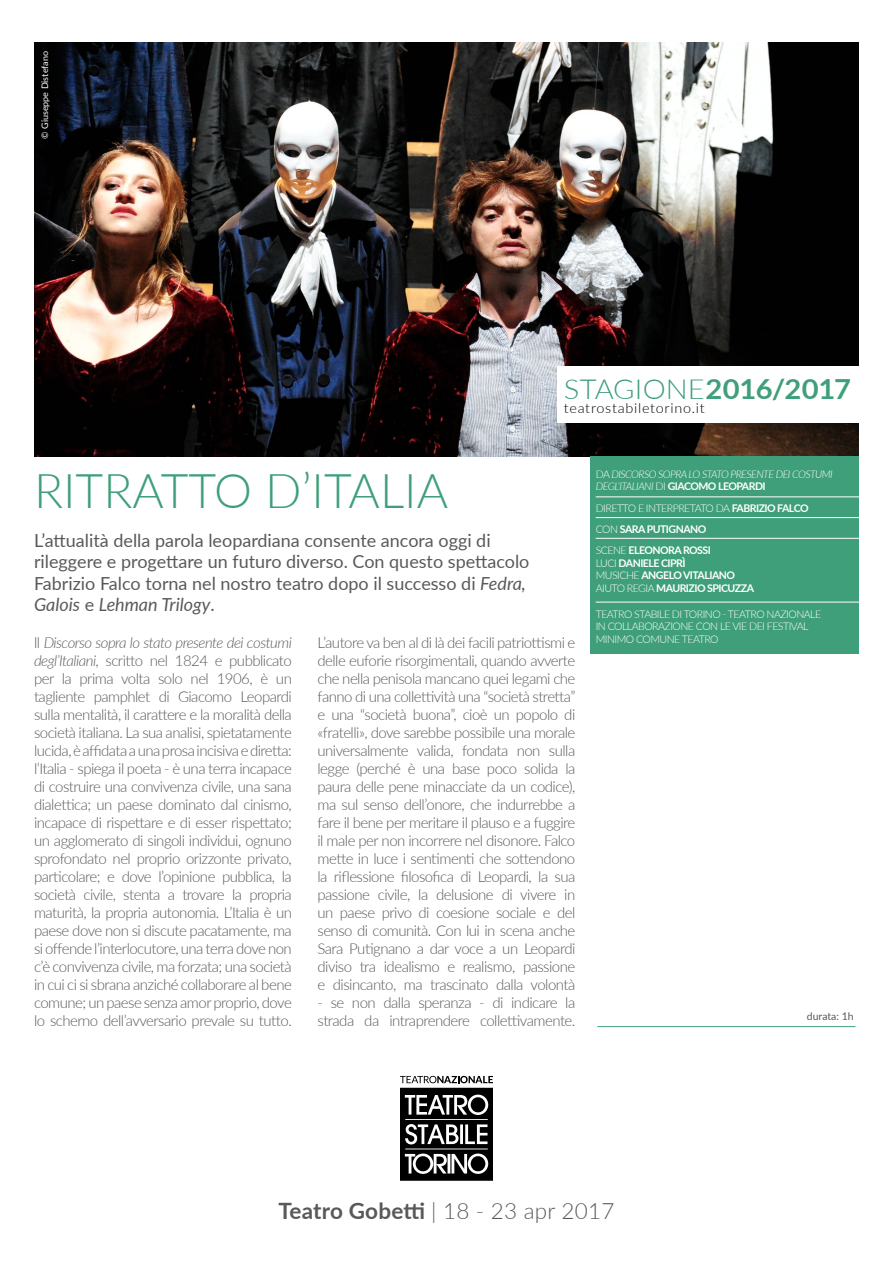
<style>
.page{position:relative;width:893px;height:1263px;background:#fff}
.page>*{position:absolute;margin:0;border:0;box-sizing:border-box;transform-origin:0 0}
.t1{font:300 48px "Lato";color:#3f9f7a}
.t2{font:700 27.6px "Lato";letter-spacing:-.01em;color:#3f9f7a;scale:1.05 1}
.t3{font:700 22.5px "Lato";letter-spacing:.005em;color:#58595b}
.t4{font:18px/21.6px "Lato";color:#58595b}
.t5{font:300 15px/18px "Lato";letter-spacing:-.035em;color:#58595b;text-align:justify}
.t6{font:300 13.65px "Lato";letter-spacing:.05em;color:#000;scale:1.05 1}
.t7{font:700 10.65px/12.8px "Lato";letter-spacing:-.05em;color:#fff}
.t8{font:300 10.65px/12.8px "Lato";letter-spacing:-.05em;color:#fff}
.t9{font:italic 300 10.65px/12.8px "Lato";letter-spacing:-.05em;color:#fff}
.t10{font:10.5px "Lato";color:#58595b}
.t11{font:9px "Lato";color:#fff}
.s1{font-weight:300}
.s2{font-style:normal}
.s3{font-weight:700;font-style:normal}
.s4{font-style:italic}
</style>
<div class="page">
<img style="left:34px;top:42px;width:825px;height:414px">
<div style="left:590px;top:456px;width:269px;height:198px;background:#3f9f7a"></div>
<hr style="left:597px;top:1026px;width:258px;height:1px;background:#3f9f7a">
<hr style="left:596px;top:496px;width:297px;height:1px;background:#fff">
<hr style="left:596px;top:517px;width:297px;height:1px;background:#fff">
<hr style="left:596px;top:538px;width:297px;height:1px;background:#fff">
<hr style="left:596px;top:602px;width:297px;height:1px;background:#fff">
<div style="left:400px;top:1088px;width:93px;height:93px;background:#000"></div>
<svg style="left:405px;top:1094px;width:83px;height:80px"></svg>
<svg style="left:400px;top:1076px;width:93px;height:7px"></svg>
<div style="left:557px;top:366px;width:332px;height:56px;background:#fff"></div>
<p class="t11" style="left:38px;top:139px;width:89px;rotate:-90deg">© Giuseppe Distefano</p>
<h2 class="t2" style="left:564px;top:368px;width:275px"><span class="s1">stagio ne</span>2016/2017</h2>
<p class="t6" style="left:564px;top:399px;width:136px">teatrostabiletorino.it</p>
<h1 class="t1" style="left:34px;top:457px;width:416px">RITRATTO D’ITALIA</h1>
<p class="t9" style="left:596px;top:467px;width:239px"><span class="s2">da</span> Discorso sopra lo stato presente d ei costumi degl’Italiani <span class="s2">di</span> <span class="s3">GIACOMO LEOPARDI</span></p>
<p class="t8" style="left:596px;top:501px;width:29px">diretto</p>
<p class="t8" style="left:638px;top:501px;width:59px">e i nterpretato</p>
<p class="t7" style="left:716px;top:501px;width:94px"><span class="s1">da</span> FABRIZIO FALCO</p>
<p class="t7" style="left:596px;top:518px;width:117px;line-height:21.3px"><span class="s1">con</span> SARA PUTIGNANO <span class="s1">scene</span> ELEONORA ROSSI</p>
<p class="t7" style="left:596px;top:556px;width:160px"><span class="s1">luci</span> DANIELE CIPRÌ<br><span class="s1">musi che</span> ANGELO VITALIANO<br><span class="s1">ai uto regia</span> MAURIZIO SPICUZZA</p>
<p class="t8" style="left:596px;top:607px;width:227px">Teatro Stabile di Torino - Teatro Nazionale in collaborazione con le vie dei Festival<br>Minimo Comune Teatro</p>
<p class="t4" style="left:34px;top:529px;width:497px">L’attualità della parola leopardiana consente ancora oggi di rileggere e progettare un futuro diverso. Con questo spettacolo Fabrizio Falco torna nel nostro teatro dopo il successo di <span class="s4">Fedra, Galois</span> e <span class="s4">Lehman Trilogy</span>.</p>
<p class="t5" style="left:317px;top:633px;width:260px">L’autore va ben al di là dei facili patriottismi e delle euforie risorgimentali, quando avverte che nella penisola mancano quei legami che fanno di una collettività una “società stretta” e una “società buona”, cioè un popolo di «fratelli», dove sarebbe possibile una morale universalmente valida, fondata non sulla legge (perché è una base poco solida la paura delle pene minacciate da un codice), ma sul senso dell’onore, che indurrebbe a fare il bene per meritare il plauso e a fuggire il male per non incorrere nel disonore. Falco mette in luce i sentimenti che sottendono la riflessione filosofica di Leopardi, la sua passione civile, la delusione di vivere in un paese privo di coesione sociale e del senso di comunità. Con lui in scena anche Sara Putignano a dar voce a un Leopardi diviso tra idealismo e realismo, passione e disincanto, ma trascinato dalla volontà</p>
<p class="t5" style="left:317px;top:993px;width:259px">- se non dalla speranza - di indicare la strada da intraprendere collettivamente.</p>
<p class="t5" style="left:34px;top:633px;width:259px">ll <span class="s4">Discorso sopra lo stato presente dei costumi degl’Italiani</span>, scritto nel 1824 e pubblicato per la prima volta solo nel 1906, è un tagliente pamphlet di Giacomo Leopardi sulla mentalità, il carattere e la moralità della società italiana. La sua analisi, spietatamente lucida, è affidata a una prosa incisiva e diretta: l’Italia - spiega il poeta - è una terra incapace di costruire una convivenza civile, una sana dialettica; un paese dominato dal cinismo, incapace di rispettare e di esser rispettato; un agglomerato di singoli individui, ognuno sprofondato nel proprio orizzonte privato, particolare; e dove l’opinione pubblica, la società civile, stenta a trovare la propria maturità, la propria autonomia. L’Italia è un paese dove non si discute pacatamente, ma si offende l’interlocutore, una terra dove non c’è convivenza civile, ma forzata; una società in cui ci si sbrana anziché collaborare al bene comune; un paese senza amor proprio, dove lo scherno dell’avversario prevale su tutto.</p>
<p class="t10" style="left:807px;top:1008px;width:48px">durata: 1h</p>
<h3 class="t3" style="left:278px;top:1194px;width:337px">TEATRO GOBETTI <span class="s1">| 18 - 23 apr 2017</span></h3>
</div>
